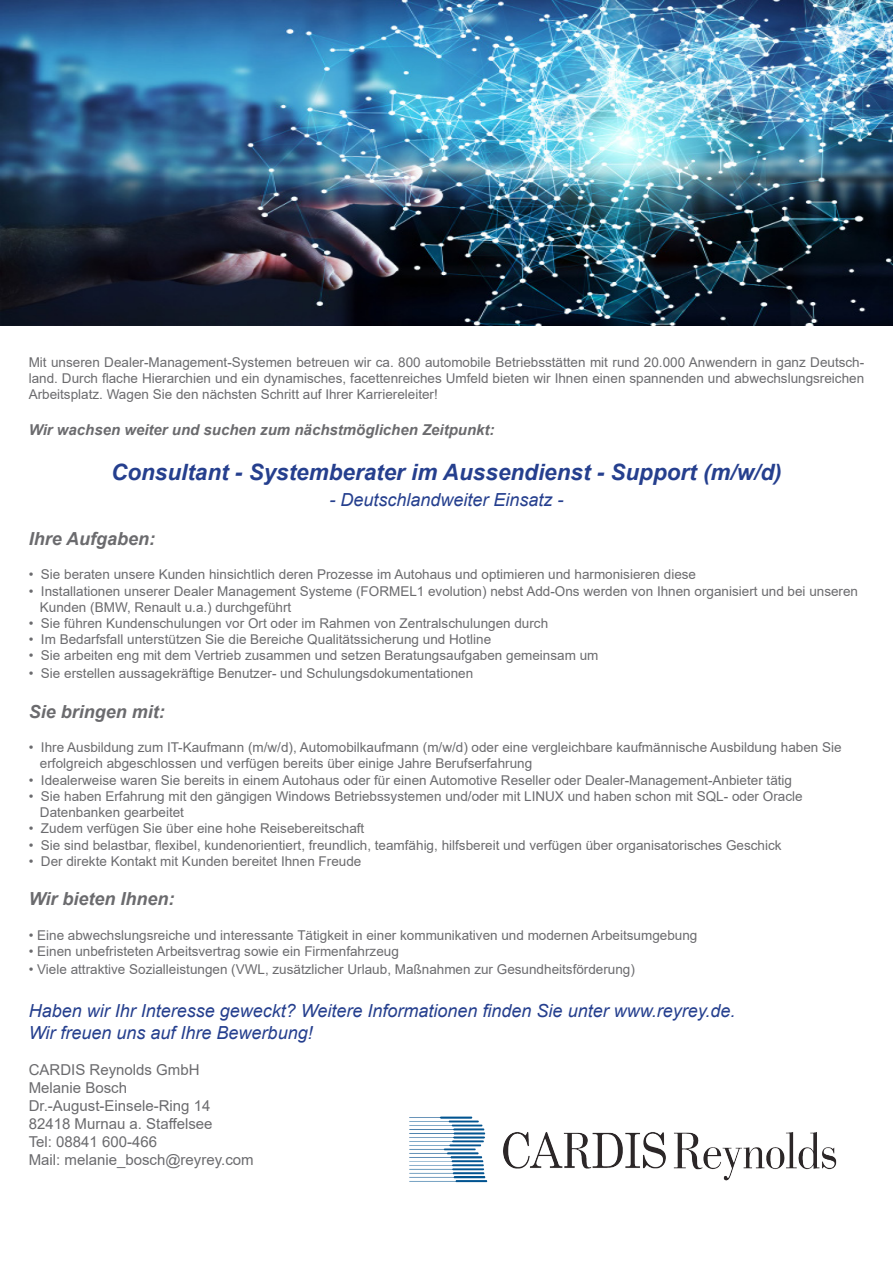
<style>
.page{position:relative;width:893px;height:1263px;background:#fff}
.page>*{position:absolute;margin:0;border:0;box-sizing:border-box;transform-origin:0 0}
.t1{font:italic 700 22.5px "Arial";color:#253f8e}
.t2{font:italic 18px "Arial";color:#253f8e}
.t3{font:italic 700 18px "Arial";color:#6b6b6e}
.t4{font:15px "Arial";color:#6b6b6e}
.t5{font:italic 700 15px "Arial";color:#6b6b6e}
.t6{font:13.5px/16.2px "Arial";color:#6b6b6e;text-align:justify}
</style>
<div class="page">
<img style="left:0;top:0;width:893px;height:325px">
<img style="left:409px;top:1117px;width:428px;height:65px">
<p class="t6" style="left:29px;top:354px;width:837px">Mit unseren Dealer-Management-Systemen betreuen wir ca. 800 automobile Betriebsstätten mit rund 20.000 Anwendern in ganz Deutsch&shy;land. Durch flache Hierarchien und ein dynamisches, facettenreiches Umfeld bieten wir Ihnen einen spannenden und abwechslungsreichen Arbeitsplatz. Wagen Sie den nächsten Schritt auf Ihrer Karriereleiter!</p>
<p class="t5" style="left:29px;top:420px;width:467px">Wir wachsen weiter und suchen zum nächstmöglichen Zeitpunkt:</p>
<p class="t1" style="left:111px;top:457px;width:672px">Consultant - Systemberater im Aussendienst - Support (m/w/d)</p>
<p class="t2" style="left:329px;top:488px;width:236px">- Deutschlandweiter Einsatz -</p>
<p class="t3" style="left:29px;top:527px;width:128px">Ihre Aufgaben:</p>
<p class="t6" style="left:29px;top:566px;width:669px">• Sie beraten unsere Kunden hinsichtlich deren Prozesse im Autohaus und optimieren und harmonisieren diese</p>
<p class="t6" style="left:40px;top:583px;width:820px;text-indent:-11px">• Installationen unserer Dealer Management Systeme (FORMEL1 evolution) nebst Add-Ons werden von Ihnen organisiert und bei unseren<br>Kunden (BMW, Renault u.a.) durchgeführt</p>
<p class="t6" style="left:29px;top:615px;width:521px">• Sie führen Kundenschulungen vor Ort oder im Rahmen von Zentralschulungen durch</p>
<p class="t6" style="left:29px;top:631px;width:464px">• Im Bedarfsfall unterstützen Sie die Bereiche Qualitätssicherung und Hotline</p>
<p class="t6" style="left:29px;top:647px;width:571px">• Sie arbeiten eng mit dem Vertrieb zusammen und setzen Beratungsaufgaben gemeinsam um</p>
<p class="t6" style="left:29px;top:665px;width:446px">• Sie erstellen aussagekräftige Benutzer- und Schulungsdokumentationen</p>
<p class="t3" style="left:29px;top:700px;width:138px">Sie bringen mit:</p>
<p class="t6" style="left:29px;top:739px;width:814px">• Ihre Ausbildung zum IT-Kaufmann (m/w/d), Automobilkaufmann (m/w/d) oder eine vergleichbare kaufmännische Ausbildung haben Sie</p>
<p class="t6" style="left:40px;top:755px;width:494px">erfolgreich abgeschlossen und verfügen bereits über einige Jahre Berufserfahrung</p>
<p class="t6" style="left:29px;top:772px;width:765px">• Idealerweise waren Sie bereits in einem Autohaus oder für einen Automotive Reseller oder Dealer-Management-Anbieter tätig</p>
<p class="t6" style="left:29px;top:788px;width:775px">• Sie haben Erfahrung mit den gängigen Windows Betriebssystemen und/oder mit LINUX und haben schon mit SQL- oder Oracle</p>
<p class="t6" style="left:40px;top:804px;width:146px">Datenbanken gearbeitet</p>
<p class="t6" style="left:29px;top:820px;width:337px">• Zudem verfügen Sie über eine hohe Reisebereitschaft</p>
<p class="t6" style="left:29px;top:836px;width:754px">• Sie sind belastbar, flexibel, kundenorientiert, freundlich, teamfähig, hilfsbereit und verfügen über organisatorisches Geschick</p>
<p class="t6" style="left:29px;top:853px;width:334px">• Der direkte Kontakt mit Kunden bereitet Ihnen Freude</p>
<p class="t3" style="left:29px;top:887px;width:147px">Wir bieten Ihnen:</p>
<p class="t6" style="left:29px;top:926px;width:670px">• Eine abwechslungsreiche und interessante Tätigkeit in einer kommunikativen und modernen Arbeitsumgebung</p>
<p class="t6" style="left:29px;top:943px;width:372px">• Einen unbefristeten Arbeitsvertrag sowie ein Firmenfahrzeug</p>
<p class="t6" style="left:29px;top:961px;width:608px">• Viele attraktive Sozialleistungen (VWL, zusätzlicher Urlaub, Maßnahmen zur Gesundheitsförderung)</p>
<p class="t2" style="left:29px;top:999px;width:708px">Haben wir Ihr Interesse geweckt? Weitere Informationen finden Sie unter www.reyrey.de.</p>
<p class="t2" style="left:29px;top:1020px;width:285px">Wir freuen uns auf Ihre Bewerbung!</p>
<p class="t4" style="left:29px;top:1059px;width:172px">CARDIS Reynolds GmbH</p>
<p class="t4" style="left:29px;top:1077px;width:100px">Melanie Bosch</p>
<p class="t4" style="left:29px;top:1095px;width:183px">Dr.-August-Einsele-Ring 14</p>
<p class="t4" style="left:29px;top:1113px;width:185px">82418 Murnau a. Staffelsee</p>
<p class="t4" style="left:29px;top:1131px;width:130px">Tel: 08841 600-466</p>
<p class="t4" style="left:29px;top:1149px;width:227px">Mail: melanie_bosch@reyrey.com</p>
</div>
